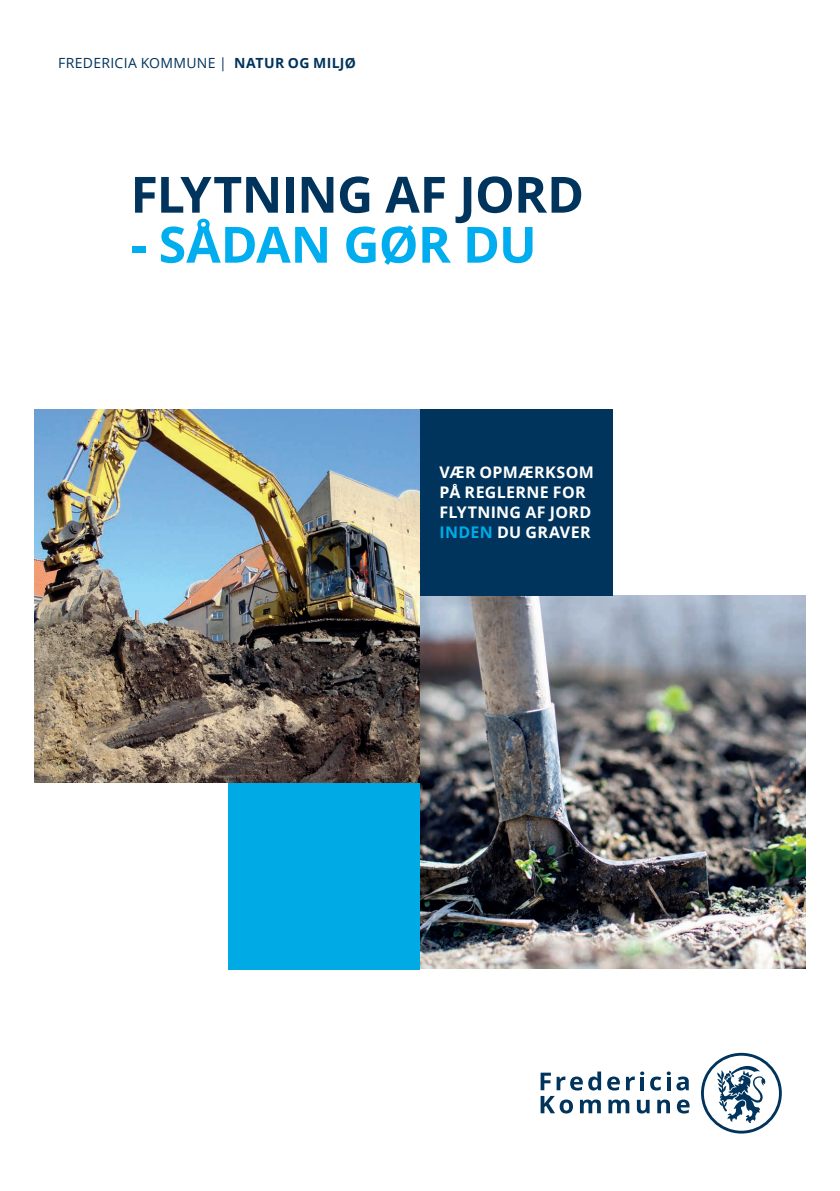
<style>
.page{position:relative;width:840px;height:1191px;background:#fff}
.page>*{position:absolute;margin:0;border:0;box-sizing:border-box;transform-origin:0 0}
.FK_rubrik_A5{font:700 50px "Open Sans";letter-spacing:-.015em;color:#00345c}
.FK_rubrik_A5-2{font:700 50px "Open Sans";letter-spacing:-.015em;color:#00aeef}
.FK_bokstekst_negativ{font:700 16px/20px "Open Sans";letter-spacing:.02em;color:#fff}
.t1{font:14px "Open Sans";letter-spacing:.02em;color:#00345c}
.s1{font-weight:700}
.s2{color:#00abe5}
</style>
<div class="page">
<svg style="left:676px;top:1099px;width:13px;height:14px"></svg>
<svg style="left:657px;top:1099px;width:12px;height:14px"></svg>
<svg style="left:636px;top:1099px;width:13px;height:14px"></svg>
<svg style="left:608px;top:1099px;width:21px;height:14px"></svg>
<svg style="left:579px;top:1099px;width:21px;height:14px"></svg>
<svg style="left:676px;top:1076px;width:12px;height:14px"></svg>
<svg style="left:667px;top:1077px;width:3px;height:13px"></svg>
<svg style="left:666px;top:1071px;width:4px;height:4px"></svg>
<svg style="left:626px;top:1071px;width:34px;height:19px"></svg>
<svg style="left:607px;top:1076px;width:12px;height:14px"></svg>
<svg style="left:588px;top:1071px;width:12px;height:19px"></svg>
<svg style="left:556px;top:1076px;width:26px;height:14px"></svg>
<svg style="left:540px;top:1072px;width:10px;height:18px"></svg>
<svg style="left:701px;top:1052px;width:80px;height:81px"></svg>
<svg style="left:540px;top:1096px;width:32px;height:17px"></svg>
<img style="left:419px;top:595px;width:385px;height:374px">
<div style="left:420px;top:409px;width:192px;height:186px;background:#00345c"></div>
<img style="left:35px;top:409px;width:384px;height:373px">
<div style="left:227px;top:783px;width:192px;height:186px;background:#00abe5"></div>
<p class="t1" style="left:58px;top:54px;width:299px">FREDERICIA KOMMUNE | <span class="s1">NATUR OG MILJØ</span></p>
<p class="FK_rubrik_A5" style="left:130px;top:159px;width:455px">FLYTNING AF JORD</p>
<p class="FK_rubrik_A5-2" style="left:130px;top:209px;width:407px">- SÅDAN GØR DU</p>
<p class="FK_bokstekst_negativ" style="left:439px;top:462px;width:156px">VÆR OPMÆRKSOM<br>PÅ REGLERNE FOR<br>FLYTNING AF JORD</p>
<p class="FK_bokstekst_negativ" style="left:439px;top:522px;width:153px"><span class="s2">INDEN</span> DU GRAVER</p>
</div>
